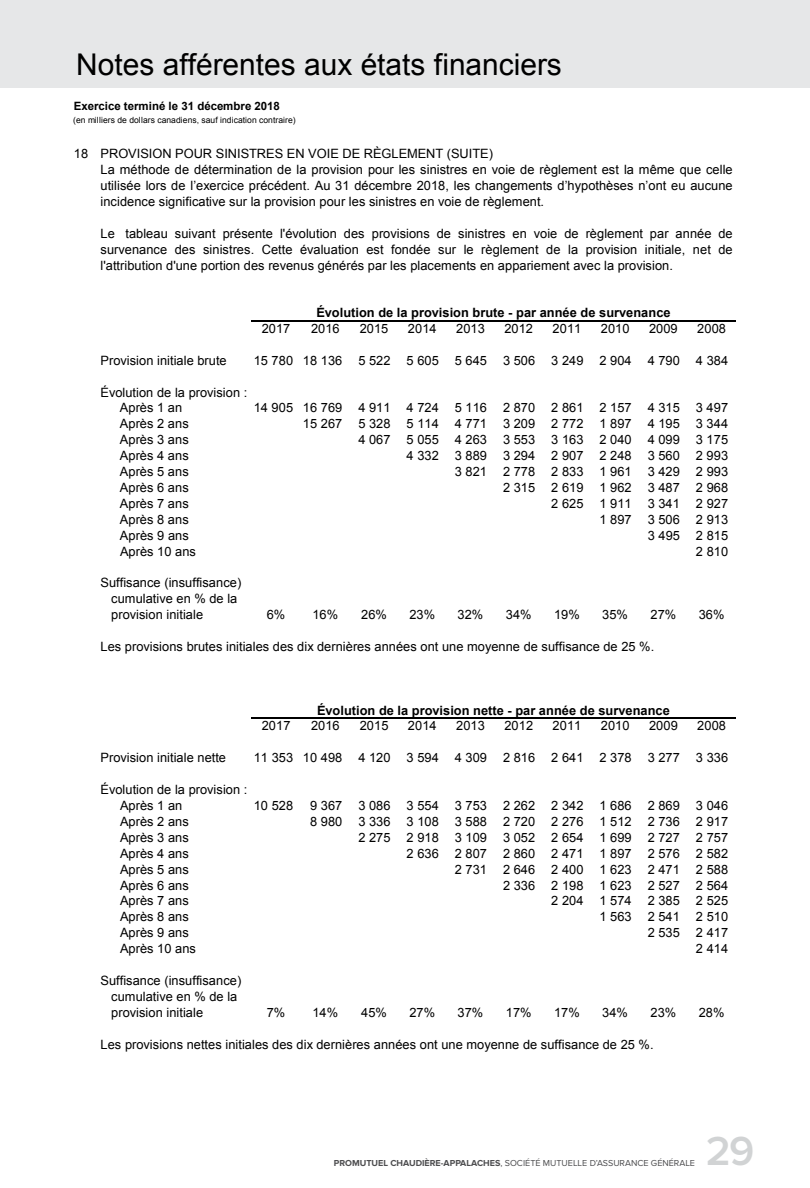
<style>
.page{position:relative;width:810px;height:1188px;background:#fff}
.page>*{position:absolute;margin:0;border:0;box-sizing:border-box;transform-origin:0 0}
.t1{font:600 42px "Proxima Nova";color:#d1d3d4}
.t2{font:30px "Arial";color:#000}
.t3{font:12.9px/15.9px "Arial";letter-spacing:.005em;color:#000}
.t4{font:700 12.9px "Arial";color:#000}
.t5{font:700 11.4px "Arial";letter-spacing:-.005em;color:#000}
.t6{font:9px "Proxima Nova";color:#4d4d4f}
.t7{font:8.55px "Arial";letter-spacing:.005em;color:#000}
.s1{font-weight:700}
</style>
<div class="page">
<div style="left:0;top:0;width:810px;height:88px;background:#e6e7e8"></div>
<hr style="left:251px;top:320px;width:484px;height:1px;background:#000">
<hr style="left:251px;top:718px;width:484px;height:1px;background:#000">
<h2 class="t2" style="left:76px;top:45px;width:487px">Notes afférentes aux états financiers</h2>
<p class="t5" style="left:74px;top:99px;width:208px">Exercice terminé le 31 décembre 2018</p>
<p class="t7" style="left:73px;top:114px;width:224px">(en milliers de dollars canadiens, sauf indication contraire)</p>
<p class="t3" style="left:74px;top:146px;width:421px">18 PROVISION POUR SINISTRES EN VOIE DE RÈGLEMENT (SUITE)</p>
<p class="t3" style="left:101px;top:162px;width:634px;text-align:justify">La méthode de détermination de la provision pour les sinistres en voie de règlement est la même que celle utilisée lors de l’exercice précédent. Au 31 décembre 2018, les changements d’hypothèses n’ont eu aucune incidence significative sur la provision pour les sinistres en voie de règlement.</p>
<p class="t3" style="left:101px;top:225px;width:634px;text-align:justify">Le tableau suivant présente l'évolution des provisions de sinistres en voie de règlement par année de survenance des sinistres. Cette évaluation est fondée sur le règlement de la provision initiale, net de l'attribution d'une portion des revenus générés par les placements en appariement avec la provision.</p>
<p class="t4" style="left:316px;top:304px;width:356px">Évolution de la provision brute - par année de survenance</p>
<p class="t3" style="left:262px;top:321px;width:30px">2017</p>
<p class="t3" style="left:311px;top:321px;width:30px">2016</p>
<p class="t3" style="left:360px;top:321px;width:30px">2015</p>
<p class="t3" style="left:408px;top:321px;width:30px">2014</p>
<p class="t3" style="left:456px;top:321px;width:30px">2013</p>
<p class="t3" style="left:504px;top:321px;width:30px">2012</p>
<p class="t3" style="left:553px;top:321px;width:30px">2011</p>
<p class="t3" style="left:601px;top:321px;width:30px">2010</p>
<p class="t3" style="left:649px;top:321px;width:30px">2009</p>
<p class="t3" style="left:697px;top:321px;width:30px">2008</p>
<p class="t3" style="left:101px;top:352px;width:128px">Provision initiale brute</p>
<p class="t3" style="left:254px;top:352px;width:476px">15 780 18 136 5 522 5 605 5 645 3 506 3 249 2 904 4 790 4 384</p>
<p class="t3" style="left:120px;top:384px;width:129px;text-indent:-19px">Évolution de la provision :<br>Après 1 an</p>
<p class="t3" style="left:254px;top:400px;width:476px">14 905 16 769 4 911 4 724 5 116 2 870 2 861 2 157 4 315 3 497</p>
<p class="t3" style="left:120px;top:416px;width:70px">Après 2 ans</p>
<p class="t3" style="left:303px;top:416px;width:427px">15 267 5 328 5 114 4 771 3 209 2 772 1 897 4 195 3 344</p>
<p class="t3" style="left:120px;top:432px;width:70px">Après 3 ans</p>
<p class="t3" style="left:358px;top:432px;width:371px">4 067 5 055 4 263 3 553 3 163 2 040 4 099 3 175</p>
<p class="t3" style="left:120px;top:448px;width:70px">Après 4 ans</p>
<p class="t3" style="left:407px;top:448px;width:323px">4 332 3 889 3 294 2 907 2 248 3 560 2 993</p>
<p class="t3" style="left:120px;top:464px;width:70px">Après 5 ans</p>
<p class="t3" style="left:455px;top:464px;width:275px">3 821 2 778 2 833 1 961 3 429 2 993</p>
<p class="t3" style="left:120px;top:480px;width:70px">Après 6 ans</p>
<p class="t3" style="left:503px;top:480px;width:227px">2 315 2 619 1 962 3 487 2 968</p>
<p class="t3" style="left:120px;top:496px;width:70px">Après 7 ans</p>
<p class="t3" style="left:551px;top:496px;width:178px">2 625 1 911 3 341 2 927</p>
<p class="t3" style="left:120px;top:511px;width:70px">Après 8 ans</p>
<p class="t3" style="left:599px;top:511px;width:130px">1 897 3 506 2 913</p>
<p class="t3" style="left:120px;top:527px;width:70px">Après 9 ans</p>
<p class="t3" style="left:648px;top:527px;width:82px">3 495 2 815</p>
<p class="t3" style="left:120px;top:543px;width:77px">Après 10 ans</p>
<p class="t3" style="left:696px;top:543px;width:34px">2 810</p>
<p class="t3" style="left:111px;top:575px;width:132px;text-indent:-11px">Suffisance (insuffisance) cumulative en % de la provision initiale</p>
<p class="t3" style="left:267px;top:607px;width:20px">6%</p>
<p class="t3" style="left:312px;top:607px;width:27px">16%</p>
<p class="t3" style="left:361px;top:607px;width:27px">26%</p>
<p class="t3" style="left:409px;top:607px;width:27px">23%</p>
<p class="t3" style="left:458px;top:607px;width:27px">32%</p>
<p class="t3" style="left:506px;top:607px;width:27px">34%</p>
<p class="t3" style="left:554px;top:607px;width:27px">19%</p>
<p class="t3" style="left:602px;top:607px;width:27px">35%</p>
<p class="t3" style="left:650px;top:607px;width:27px">27%</p>
<p class="t3" style="left:699px;top:607px;width:27px">36%</p>
<p class="t3" style="left:101px;top:639px;width:555px">Les provisions brutes initiales des dix dernières années ont une moyenne de suffisance de 25 %.</p>
<p class="t3" style="left:101px;top:750px;width:127px">Provision initiale nette</p>
<p class="t3" style="left:120px;top:782px;width:129px;text-indent:-19px">Évolution de la provision :<br>Après 1 an</p>
<p class="t4" style="left:317px;top:701px;width:354px">Évolution de la provision nette - par année de survenance</p>
<p class="t3" style="left:262px;top:718px;width:30px">2017</p>
<p class="t3" style="left:311px;top:718px;width:30px">2016</p>
<p class="t3" style="left:360px;top:718px;width:30px">2015</p>
<p class="t3" style="left:408px;top:718px;width:30px">2014</p>
<p class="t3" style="left:456px;top:718px;width:30px">2013</p>
<p class="t3" style="left:504px;top:718px;width:30px">2012</p>
<p class="t3" style="left:553px;top:718px;width:30px">2011</p>
<p class="t3" style="left:601px;top:718px;width:30px">2010</p>
<p class="t3" style="left:649px;top:718px;width:30px">2009</p>
<p class="t3" style="left:697px;top:718px;width:30px">2008</p>
<p class="t3" style="left:254px;top:750px;width:476px">11 353 10 498 4 120 3 594 4 309 2 816 2 641 2 378 3 277 3 336</p>
<p class="t3" style="left:254px;top:798px;width:41px">10 528</p>
<p class="t3" style="left:310px;top:798px;width:420px">9 367 3 086 3 554 3 753 2 262 2 342 1 686 2 869 3 046</p>
<p class="t3" style="left:120px;top:814px;width:70px">Après 2 ans</p>
<p class="t3" style="left:310px;top:814px;width:420px">8 980 3 336 3 108 3 588 2 720 2 276 1 512 2 736 2 917</p>
<p class="t3" style="left:120px;top:829px;width:70px">Après 3 ans</p>
<p class="t3" style="left:358px;top:829px;width:371px">2 275 2 918 3 109 3 052 2 654 1 699 2 727 2 757</p>
<p class="t3" style="left:120px;top:845px;width:70px">Après 4 ans</p>
<p class="t3" style="left:407px;top:845px;width:323px">2 636 2 807 2 860 2 471 1 897 2 576 2 582</p>
<p class="t3" style="left:120px;top:861px;width:70px">Après 5 ans</p>
<p class="t3" style="left:455px;top:861px;width:275px">2 731 2 646 2 400 1 623 2 471 2 588</p>
<p class="t3" style="left:120px;top:877px;width:70px">Après 6 ans</p>
<p class="t3" style="left:503px;top:877px;width:227px">2 336 2 198 1 623 2 527 2 564</p>
<p class="t3" style="left:120px;top:893px;width:70px">Après 7 ans</p>
<p class="t3" style="left:551px;top:893px;width:178px">2 204 1 574 2 385 2 525</p>
<p class="t3" style="left:120px;top:909px;width:70px">Après 8 ans</p>
<p class="t3" style="left:600px;top:909px;width:130px">1 563 2 541 2 510</p>
<p class="t3" style="left:120px;top:925px;width:70px">Après 9 ans</p>
<p class="t3" style="left:648px;top:925px;width:82px">2 535 2 417</p>
<p class="t3" style="left:120px;top:941px;width:77px">Après 10 ans</p>
<p class="t3" style="left:696px;top:941px;width:34px">2 414</p>
<p class="t3" style="left:111px;top:973px;width:132px;text-indent:-11px">Suffisance (insuffisance) cumulative en % de la provision initiale</p>
<p class="t3" style="left:267px;top:1004px;width:20px">7%</p>
<p class="t3" style="left:312px;top:1004px;width:27px">14%</p>
<p class="t3" style="left:361px;top:1004px;width:27px">45%</p>
<p class="t3" style="left:409px;top:1004px;width:27px">27%</p>
<p class="t3" style="left:458px;top:1004px;width:27px">37%</p>
<p class="t3" style="left:506px;top:1004px;width:27px">17%</p>
<p class="t3" style="left:554px;top:1004px;width:27px">17%</p>
<p class="t3" style="left:602px;top:1004px;width:27px">34%</p>
<p class="t3" style="left:650px;top:1004px;width:27px">23%</p>
<p class="t3" style="left:699px;top:1004px;width:27px">28%</p>
<p class="t3" style="left:101px;top:1037px;width:554px">Les provisions nettes initiales des dix dernières années ont une moyenne de suffisance de 25 %.</p>
<p class="t6" style="left:334px;top:1157px;width:363px"><span class="s1">PROMUTUEL CHAUDIÈRE-APPALACHES</span>, SOCIÉTÉ MUTUELLE D’ASSURANCE GÉNÉRALE</p>
<h1 class="t1" style="left:706px;top:1127px;width:50px">29</h1>
</div>
